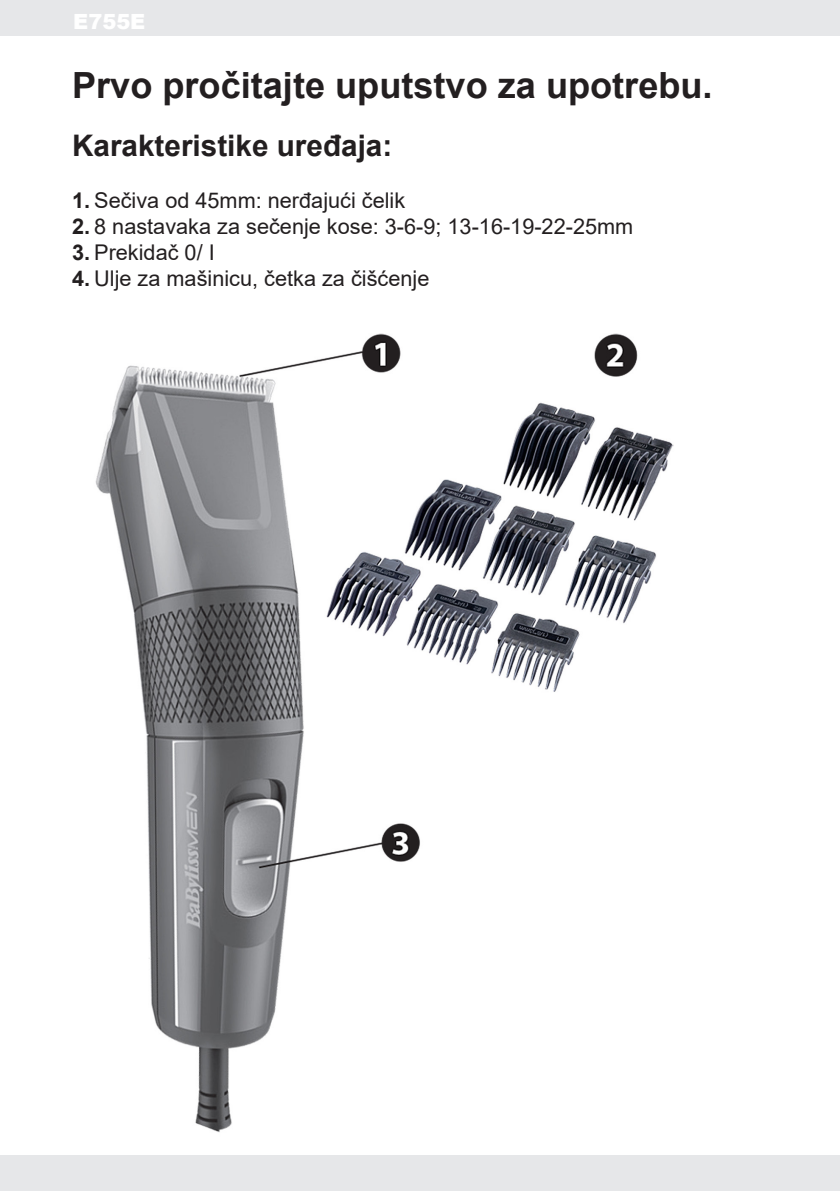
<style>
.page{position:relative;width:840px;height:1191px;background:#fff}
.page>*{position:absolute;margin:0;border:0;box-sizing:border-box;transform-origin:0 0}
.podnaslov{font:700 36px "Arial";color:#231f20}
.copy_text{font:700 29.6px "Arial";color:#231f20}
.copy_text-2{font:21.6px "Arial";color:#231f20}
.podnaslov-2{font:900 21px "Arial";color:#fff}
.s1{font-weight:700}
</style>
<div class="page">
<div style="left:0;top:0;width:839px;height:36px;background:#e6e7e9"></div>
<div style="left:0;top:1155px;width:839px;height:36px;background:#e6e7e9"></div>
<img style="left:95px;top:333px;width:579px;height:800px">
<p class="podnaslov-2" style="left:73px;top:6px;width:74px">E755E</p>
<p class="podnaslov" style="left:72px;top:60px;width:641px">Prvo pročitajte uputstvo za upotrebu.</p>
<p class="copy_text" style="left:72px;top:125px;width:321px">Karakteristike uređaja:</p>
<p class="copy_text-2" style="left:72px;top:186px;width:334px"><span class="s1">1.</span> Sečiva od 45mm: nerđajući čelik</p>
<p class="copy_text-2" style="left:72px;top:212px;width:562px"><span class="s1">2.</span> 8 nastavaka za sečenje kose: 3-6-9; 13-16-19-22-25mm</p>
<p class="copy_text-2" style="left:72px;top:238px;width:144px"><span class="s1">3.</span> Prekidač 0/ I</p>
<p class="copy_text-2" style="left:72px;top:264px;width:358px"><span class="s1">4.</span> Ulje za mašinicu, četka za čišćenje</p>
</div>
